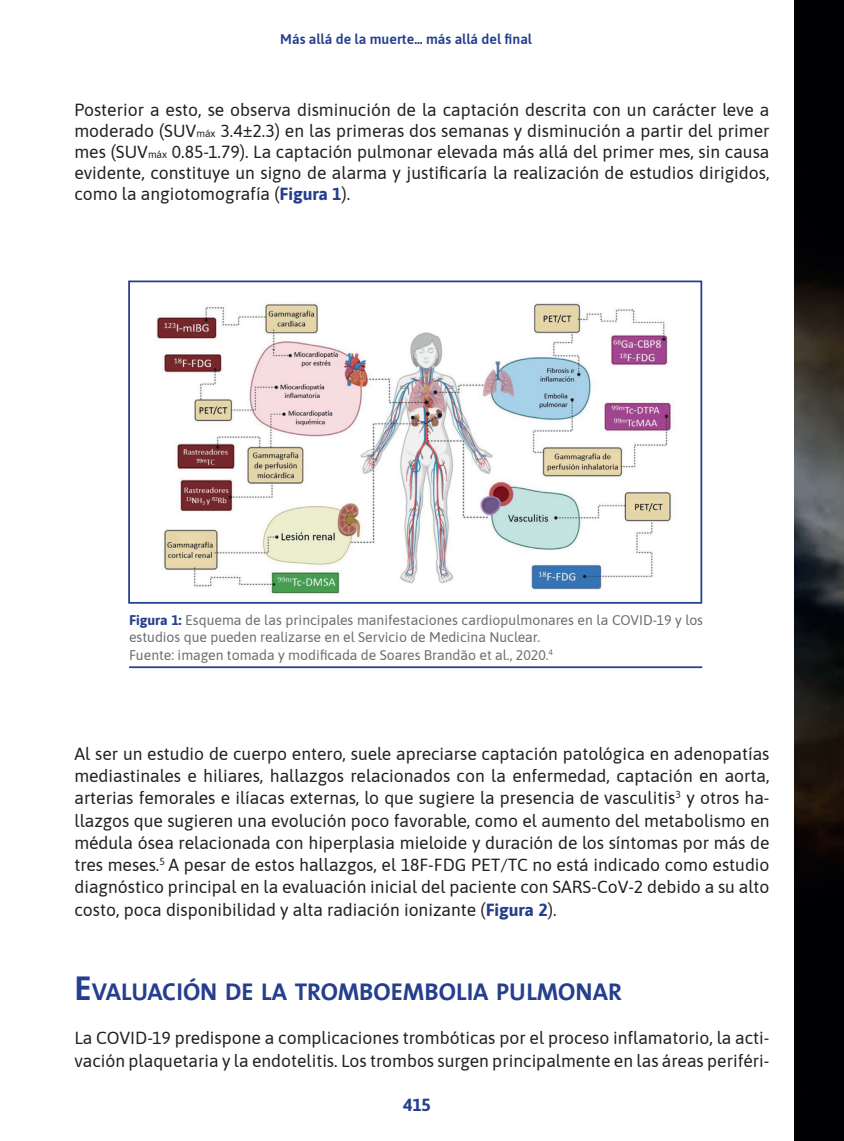
<style>
.page{position:relative;width:844px;height:1141px;background:#fff}
.page>*{position:absolute;margin:0;border:0;box-sizing:border-box;transform-origin:0 0}
.subtitulo{font:24.5px "The Sans Bold Caps";color:#253f8e}
.texto_gral{font:17.5px/22.2px "Asap";color:#231f20;text-align:justify}
.t1{font:700 17.5px "Asap";color:#253f8e}
.texto_gral-2{font:14px/17.5px "Asap";color:#6c6d70}
.t2{font:600 14px "Asap";color:#253f8e}
.s1{font-size:10.15px}
.s2{font-weight:700;color:#253f8e}
.s3{font-size:35px}
</style>
<div class="page">
<img style="left:794px;top:0;width:49px;height:1141px">
<img style="left:156px;top:303px;width:516px;height:291px">
<div style="left:128px;top:281px;width:574px;height:323px;border:2px solid #253f8e"></div>
<hr style="left:129px;top:666px;width:573px;height:2px;background:#253f8e">
<p class="t2" style="left:280px;top:30px;width:253px">Más allá de la muerte... más allá del final</p>
<p class="texto_gral" style="left:74px;top:98px;width:696px;line-height:21px">Posterior a esto, se observa disminución de la captación descrita con un carácter leve a moderado (SUV<span class="s1">máx</span> 3.4±2.3) en las primeras dos semanas y disminución a partir del primer mes (SUV<span class="s1">máx</span> 0.85-1.79). La captación pulmonar elevada más allá del primer mes, sin causa evidente, constituye un signo de alarma y justificaría la realización de estudios dirigidos, como la angiotomografía (<span class="s2">Figura 1</span>).</p>
<p class="texto_gral-2" style="left:129px;top:610px;width:575px"><span class="s2">Figura 1:</span> Esquema de las principales manifestaciones cardiopulmonares en la COVID-19 y los estudios que pueden realizarse en el Servicio de Medicina Nuclear.</p>
<p class="texto_gral-2" style="left:129px;top:645px;width:425px">Fuente: imagen tomada y modificada de Soares Brandão et al., 2020.<sup>4</sup></p>
<p class="texto_gral" style="left:74px;top:742px;width:696px">Al ser un estudio de cuerpo entero, suele apreciarse captación patológica en adenopatías mediastinales e hiliares, hallazgos relacionados con la enfermedad, captación en aorta, arterias femorales e ilíacas externas, lo que sugiere la presencia de vasculitis<sup>3</sup> y otros ha&shy;llazgos que sugieren una evolución poco favorable, como el aumento del metabolismo en médula ósea relacionada con hiperplasia mieloide y duración de los síntomas por más de tres meses.<sup>5</sup> A pesar de estos hallazgos, el 18F-FDG PET/TC no está indicado como estudio diagnóstico principal en la evaluación inicial del paciente con SARS-CoV-2 debido a su alto costo, poca disponibilidad y alta radiación ionizante (<span class="s2">Figura 2</span>).</p>
<p class="subtitulo" style="left:74px;top:971px;width:546px"><span class="s3">E</span>VALUACIÓN DE LA TROMBOEMBOLIA PULMONAR</p>
<p class="texto_gral" style="left:74px;top:1026px;width:696px">La COVID-19 predispone a complicaciones trombóticas por el proceso inflamatorio, la acti&shy;vación plaquetaria y la endotelitis. Los trombos surgen principalmente en las áreas periféri-</p>
<p class="t1" style="left:403px;top:1093px;width:29px">415</p>
</div>
